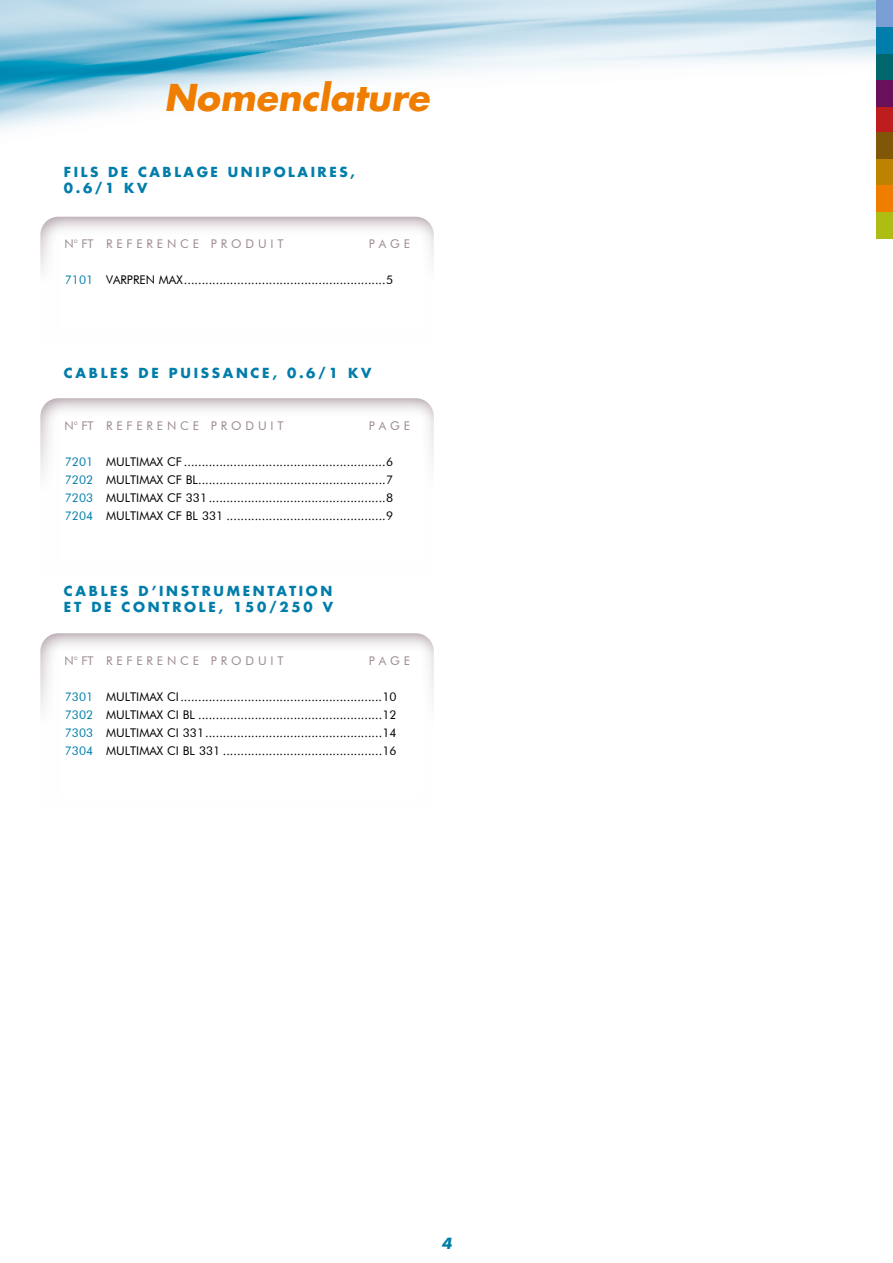
<style>
.page{position:relative;width:893px;height:1263px;background:#fff}
.page>*{position:absolute;margin:0;border:0;box-sizing:border-box;transform-origin:0 0}
.Normal_e{font:italic 700 36px "Futura";color:#ef7d00}
.t1{font:italic 700 15px "Futura";color:#007daa}
.t2{font:700 13.5px "Futura Std";letter-spacing:.2em;color:#007daa}
.Normal_e-2{font:12px "Futura BT";color:#000}
.Normal_e-3{font:12px "Futura BT";color:#9c8a94}
.s1{color:#007daa}
</style>
<div class="page">
<img style="left:0;top:0;width:877px;height:194px">
<div style="left:877px;top:0;width:16px;height:27px;background:#799fd4"></div>
<div style="left:877px;top:106px;width:16px;height:27px;background:#bd1d1d"></div>
<div style="left:877px;top:53px;width:16px;height:27px;background:#00676d"></div>
<div style="left:877px;top:159px;width:16px;height:27px;background:#bd8200"></div>
<div style="left:877px;top:27px;width:16px;height:26px;background:#007daa"></div>
<div style="left:877px;top:133px;width:16px;height:26px;background:#805706"></div>
<div style="left:877px;top:80px;width:16px;height:26px;background:#6a0f5a"></div>
<div style="left:877px;top:186px;width:16px;height:26px;background:#ef7d00"></div>
<div style="left:877px;top:212px;width:16px;height:26px;background:#aebd14"></div>
<svg style="left:40px;top:216px;width:394px;height:57px"></svg>
<svg style="left:40px;top:398px;width:394px;height:79px"></svg>
<svg style="left:40px;top:633px;width:394px;height:79px"></svg>
<p class="Normal_e" style="left:164px;top:72px;width:266px">Nomenclature</p>
<p class="t2" style="left:64px;top:163px;width:292px">FILS DE CABLAGE UNIPOLAIRES,</p>
<p class="t2" style="left:64px;top:179px;width:85px">0.6/1 KV</p>
<p class="Normal_e-3" style="left:64px;top:237px;width:221px">N° FT R E F E R E N C E P R O D U I T</p>
<p class="Normal_e-3" style="left:369px;top:237px;width:43px">P A G E</p>
<p class="Normal_e-2" style="left:65px;top:273px;width:330px"><span class="s1">7101</span> VARPREN MAX.........................................................5</p>
<p class="t2" style="left:64px;top:364px;width:309px">CABLES DE PUISSANCE, 0.6/1 KV</p>
<p class="Normal_e-3" style="left:64px;top:418px;width:221px">N° FT R E F E R E N C E P R O D U I T</p>
<p class="Normal_e-3" style="left:369px;top:418px;width:43px">P A G E</p>
<p class="Normal_e-2" style="left:65px;top:454px;width:330px"><span class="s1">7201</span> MULTIMAX CF .........................................................6</p>
<p class="Normal_e-2" style="left:65px;top:472px;width:330px"><span class="s1">7202</span> MULTIMAX CF BL.....................................................7</p>
<p class="Normal_e-2" style="left:65px;top:490px;width:330px"><span class="s1">7203</span> MULTIMAX CF 331..................................................8</p>
<p class="Normal_e-2" style="left:65px;top:508px;width:330px"><span class="s1">7204</span> MULTIMAX CF BL 331 .............................................9</p>
<p class="t2" style="left:64px;top:582px;width:270px">CABLES D’INSTRUMENTATION</p>
<p class="t2" style="left:64px;top:598px;width:271px">ET DE CONTROLE, 150/250 V</p>
<p class="Normal_e-3" style="left:64px;top:653px;width:221px">N° FT R E F E R E N C E P R O D U I T</p>
<p class="Normal_e-3" style="left:369px;top:653px;width:43px">P A G E</p>
<p class="Normal_e-2" style="left:65px;top:689px;width:333px"><span class="s1">7301</span> MULTIMAX CI.........................................................10</p>
<p class="Normal_e-2" style="left:65px;top:707px;width:333px"><span class="s1">7302</span> MULTIMAX CI BL ....................................................12</p>
<p class="Normal_e-2" style="left:65px;top:725px;width:333px"><span class="s1">7303</span> MULTIMAX CI 331..................................................14</p>
<p class="Normal_e-2" style="left:65px;top:743px;width:333px"><span class="s1">7304</span> MULTIMAX CI BL 331 .............................................16</p>
<p class="t1" style="left:441px;top:1232px;width:12px">4</p>
</div>
